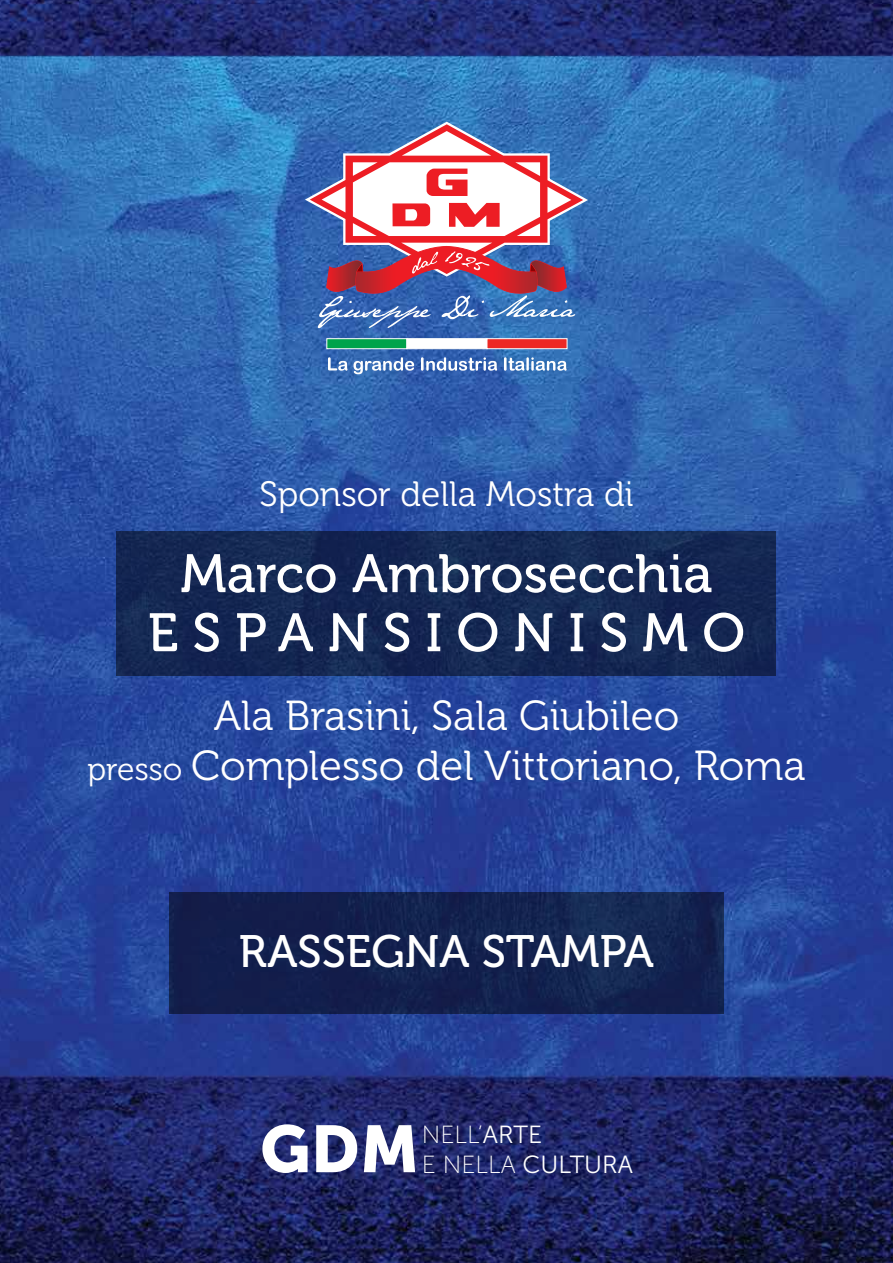
<style>
.page{position:relative;width:893px;height:1263px;background:#fff}
.page>*{position:absolute;margin:0;border:0;box-sizing:border-box;transform-origin:0 0}
.t1{font:65.85px "Museo Sans 900";color:#fff}
.t2{font:53.85px "Museo 500";color:#fff}
.t3{font:45.3px "Museo 500";color:#fff}
.t4{font:41.85px/50.2px "Museo 300";color:#fff;text-align:center}
.t5{font:35.1px "Museo 300";color:#fff}
.t6{font:24.75px "Museo Sans 300";color:#fff}
.t7{font:24.75px "Museo Sans 100";color:#fff}
.s1{font-size:31.95px}
.s2{font-family:"Museo Sans 300"}
.s3{font-family:"Museo Sans 100"}
</style>
<div class="page">
<img style="left:0;top:0;width:893px;height:1263px">
<svg style="left:300px;top:119px;width:293px;height:160px"></svg>
<svg style="left:310px;top:124px;width:273px;height:204px"></svg>
<div style="left:326px;top:338px;width:81px;height:11px;background:#00a34b;border:1px solid #fff"></div>
<div style="left:406px;top:338px;width:81px;height:11px;background:#fff;border:1px solid #fff"></div>
<div style="left:487px;top:338px;width:80px;height:11px;background:#ed2824;border:1px solid #fff"></div>
<svg style="left:328px;top:357px;width:19px;height:14px"></svg>
<svg style="left:353px;top:357px;width:61px;height:17px"></svg>
<svg style="left:421px;top:357px;width:76px;height:14px"></svg>
<svg style="left:504px;top:357px;width:63px;height:14px"></svg>
<div style="left:169px;top:893px;width:555px;height:121px;background:linear-gradient(to right,#121c4a,#142651)"></div>
<div style="left:117px;top:531px;width:659px;height:144px;background:#142752"></div>
<svg style="left:150px;top:613px;width:27px;height:38px"></svg>
<svg style="left:194px;top:612px;width:25px;height:40px"></svg>
<svg style="left:237px;top:613px;width:29px;height:38px"></svg>
<svg style="left:278px;top:613px;width:35px;height:38px"></svg>
<svg style="left:330px;top:613px;width:37px;height:38px"></svg>
<svg style="left:385px;top:612px;width:24px;height:40px"></svg>
<svg style="left:428px;top:613px;width:12px;height:38px"></svg>
<svg style="left:458px;top:612px;width:39px;height:40px"></svg>
<svg style="left:515px;top:613px;width:37px;height:38px"></svg>
<svg style="left:571px;top:613px;width:12px;height:38px"></svg>
<svg style="left:601px;top:612px;width:25px;height:40px"></svg>
<svg style="left:643px;top:613px;width:44px;height:38px"></svg>
<svg style="left:704px;top:612px;width:39px;height:40px"></svg>
<p class="t5" style="left:259px;top:475px;width:376px">Sponsor della Mostra di</p>
<p class="t2" style="left:180px;top:544px;width:534px">Marco Ambrosecchia</p>
<p class="t4" style="left:87px;top:691px;width:720px">Ala Brasini, Sala Giubileo<br><span class="s1">presso</span> Complesso del Vittoriano, Roma</p>
<p class="t3" style="left:239px;top:927px;width:417px">RASSEGNA STAMPA</p>
<h1 class="t1" style="left:260px;top:1112px;width:161px">GDM</h1>
<p class="t7" style="left:422px;top:1121px;width:122px">NELL’<span class="s2">ARTE</span></p>
<p class="t6" style="left:422px;top:1151px;width:213px"><span class="s3">E NELLA</span> CULTURA</p>
</div>
